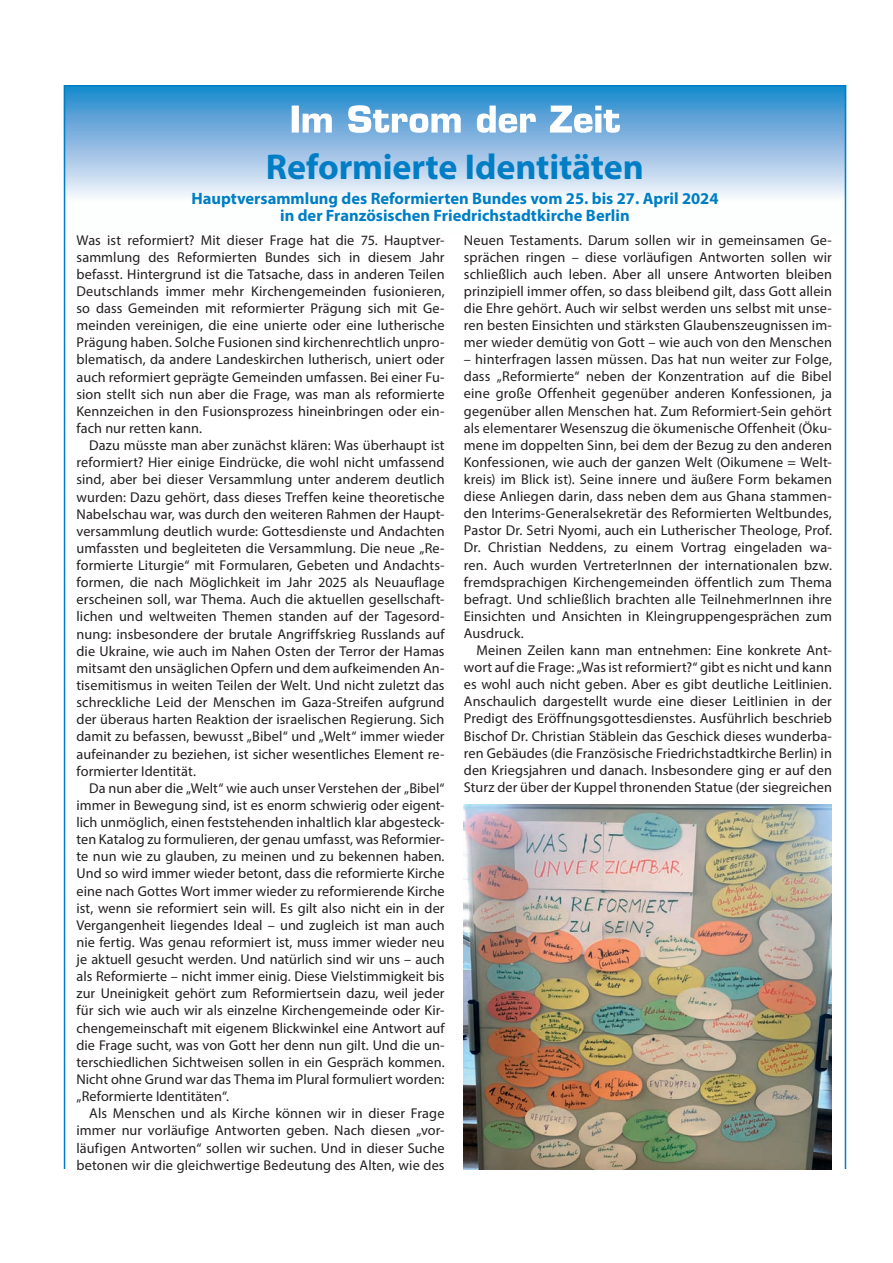
<style>
.page{position:relative;width:893px;height:1263px;background:#fff}
.page>*{position:absolute;margin:0;border:0;box-sizing:border-box;transform-origin:0 0}
.t1{font:700 36px "Myriad Pro";letter-spacing:-.005em;color:#007ec5}
.t2{font:700 36px "Eurostile";color:#fff}
.t3{font:700 16.5px/16.5px "Myriad Pro";color:#007ec5;text-align:center}
.t4{font:14.25px/17.1px "Myriad Pro";letter-spacing:.01em;color:#231f20;text-align:justify}
</style>
<div class="page">
<svg style="left:67px;top:88px;width:776px;height:109px"></svg>
<div style="left:292px;top:105px;width:328px;height:28px;background:linear-gradient(to bottom,#4598d3,#7baedd)"></div>
<img style="left:464px;top:805px;width:368px;height:364px">
<h1 class="t2" style="left:289px;top:97px;width:333px">Im Strom der Zeit</h1>
<h1 class="t1" style="left:266px;top:143px;width:379px">Reformierte Identitäten</h1>
<p class="t3" style="left:191px;top:190px;width:529px">Hauptversammlung des Reformierten Bundes vom 25. bis 27. April 2024 in der Französischen Friedrichstadtkirche Berlin</p>
<p class="t4" style="left:464px;top:231px;width:370px">Neuen Testaments. Darum sollen wir in gemeinsamen Ge&shy;sprächen ringen – diese vorläufigen Antworten sollen wir schließlich auch leben. Aber all unsere Antworten bleiben prinzipiell immer offen, so dass bleibend gilt, dass Gott allein die Ehre gehört. Auch wir selbst werden uns selbst mit unse&shy;ren besten Einsichten und stärksten Glaubenszeugnissen im&shy;mer wieder demütig von Gott – wie auch von den Menschen</p>
<p class="t4" style="left:464px;top:351px;width:370px">– hinterfragen lassen müssen. Das hat nun weiter zur Folge, dass „Reformierte“ neben der Konzentration auf die Bibel eine große Offenheit gegenüber anderen Konfessionen, ja gegenüber allen Menschen hat. Zum Reformiert-Sein gehört als elementarer Wesenszug die ökumenische Offenheit (Öku&shy;mene im doppelten Sinn, bei dem der Bezug zu den anderen Konfessionen, wie auch der ganzen Welt (Oikumene = Welt&shy;kreis) im Blick ist). Seine innere und äußere Form bekamen diese Anliegen darin, dass neben dem aus Ghana stammen&shy;den Interims-Generalsekretär des Reformierten Weltbundes, Pastor Dr. Setri Nyomi, auch ein Lutherischer Theologe, Prof.<br>Dr. Christian Neddens, zu einem Vortrag eingeladen wa&shy;ren. Auch wurden VertreterInnen der internationalen bzw. fremdsprachigen Kirchengemeinden öffentlich zum Thema befragt. Und schließlich brachten alle TeilnehmerInnen ihre Einsichten und Ansichten in Kleingruppengesprächen zum Ausdruck.</p>
<p class="t4" style="left:464px;top:641px;width:370px;text-indent:13px">Meinen Zeilen kann man entnehmen: Eine konkrete Ant&shy;wort auf die Frage: „Was ist reformiert?“ gibt es nicht und kann es wohl auch nicht geben. Aber es gibt deutliche Leitlinien.<br>Anschaulich dargestellt wurde eine dieser Leitlinien in der Predigt des Eröffnungsgottesdienstes. Ausführlich beschrieb Bischof Dr. Christian Stäblein das Geschick dieses wunderba&shy;ren Gebäudes (die Französische Friedrichstadtkirche Berlin) in den Kriegsjahren und danach. Insbesondere ging er auf den Sturz der über der Kuppel thronenden Statue (der siegreichen</p>
<p class="t4" style="left:77px;top:231px;width:370px">Was ist reformiert? Mit dieser Frage hat die 75. Hauptver&shy;sammlung des Reformierten Bundes sich in diesem Jahr befasst. Hintergrund ist die Tatsache, dass in anderen Teilen Deutschlands immer mehr Kirchengemeinden fusionieren, so dass Gemeinden mit reformierter Prägung sich mit Ge&shy;meinden vereinigen, die eine unierte oder eine lutherische Prägung haben. Solche Fusionen sind kirchenrechtlich unpro&shy;blematisch, da andere Landeskirchen lutherisch, uniert oder auch reformiert geprägte Gemeinden umfassen. Bei einer Fu&shy;sion stellt sich nun aber die Frage, was man als reformierte Kennzeichen in den Fusionsprozess hineinbringen oder ein&shy;fach nur retten kann.</p>
<p class="t4" style="left:77px;top:437px;width:370px;text-indent:13px">Dazu müsste man aber zunächst klären: Was überhaupt ist reformiert? Hier einige Eindrücke, die wohl nicht umfassend sind, aber bei dieser Versammlung unter anderem deutlich wurden: Dazu gehört, dass dieses Treffen keine theoretische Nabelschau war, was durch den weiteren Rahmen der Haupt&shy;versammlung deutlich wurde: Gottesdienste und Andachten umfassten und begleiteten die Versammlung. Die neue „Re&shy;formierte Liturgie“ mit Formularen, Gebeten und Andachts&shy;formen, die nach Möglichkeit im Jahr 2025 als Neuauflage erscheinen soll, war Thema. Auch die aktuellen gesellschaft&shy;lichen und weltweiten Themen standen auf der Tagesord&shy;nung: insbesondere der brutale Angriffskrieg Russlands auf die Ukraine, wie auch im Nahen Osten der Terror der Hamas mitsamt den unsäglichen Opfern und dem aufkeimenden An&shy;tisemitismus in weiten Teilen der Welt. Und nicht zuletzt das schreckliche Leid der Menschen im Gaza-Streifen aufgrund der überaus harten Reaktion der israelischen Regierung. Sich damit zu befassen, bewusst „Bibel“ und „Welt“ immer wieder aufeinander zu beziehen, ist sicher wesentliches Element re&shy;formierter Identität.</p>
<p class="t4" style="left:77px;top:779px;width:370px;text-indent:13px">Da nun aber die „Welt“ wie auch unser Verstehen der „Bibel“ immer in Bewegung sind, ist es enorm schwierig oder eigent&shy;lich unmöglich, einen feststehenden inhaltlich klar abgesteck&shy;ten Katalog zu formulieren, der genau umfasst, was Reformier&shy;te nun wie zu glauben, zu meinen und zu bekennen haben.<br>Und so wird immer wieder betont, dass die reformierte Kirche eine nach Gottes Wort immer wieder zu reformierende Kirche ist, wenn sie reformiert sein will. Es gilt also nicht ein in der Vergangenheit liegendes Ideal – und zugleich ist man auch nie fertig. Was genau reformiert ist, muss immer wieder neu je aktuell gesucht werden. Und natürlich sind wir uns – auch als Reformierte – nicht immer einig. Diese Vielstimmigkeit bis zur Uneinigkeit gehört zum Reformiertsein dazu, weil jeder für sich wie auch wir als einzelne Kirchengemeinde oder Kir&shy;chengemeinschaft mit eigenem Blickwinkel eine Antwort auf die Frage sucht, was von Gott her denn nun gilt. Und die un&shy;terschiedlichen Sichtweisen sollen in ein Gespräch kommen.<br>Nicht ohne Grund war das Thema im Plural formuliert worden: „Reformierte Identitäten“.</p>
<p class="t4" style="left:77px;top:1105px;width:370px;text-indent:13px">Als Menschen und als Kirche können wir in dieser Frage immer nur vorläufige Antworten geben. Nach diesen „vor&shy;läufigen Antworten“ sollen wir suchen. Und in dieser Suche betonen wir die gleichwertige Bedeutung des Alten, wie des</p>
</div>
